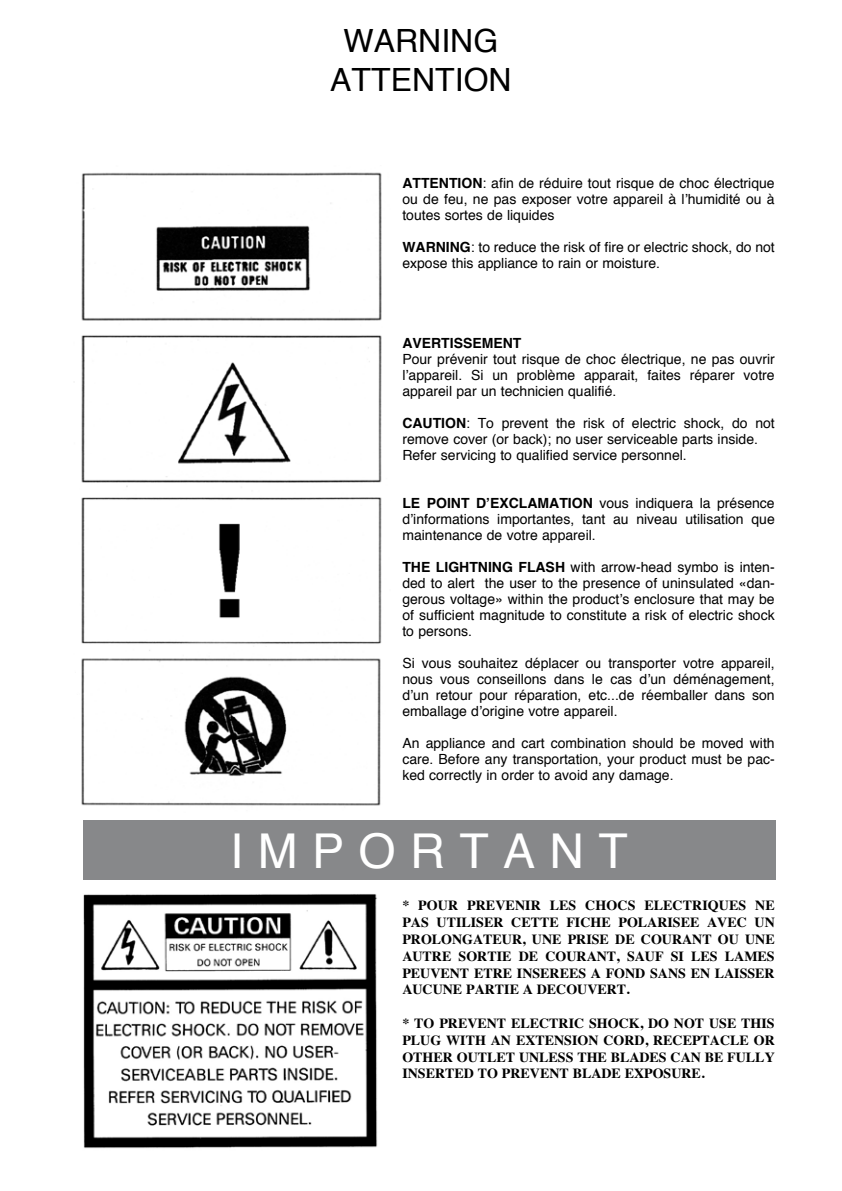
<style>
.page{position:relative;width:842px;height:1191px;background:#fff}
.page>*{position:absolute;margin:0;border:0;box-sizing:border-box;transform-origin:0 0}
.t1{font:48px "Helvetica";letter-spacing:.3em;color:#fff}
.t2{font:32px/38.4px "Helvetica";color:#000;text-align:center}
.t3{font:14px/16px "Helvetica";color:#000;text-align:justify}
.t4{font:700 14px/16.8px "Times";color:#000;text-align:justify}
.t5{font:700 14px "Helvetica";color:#000}
.s1{font-weight:700}
</style>
<div class="page">
<img style="left:81px;top:172px;width:301px;height:634px">
<img style="left:83px;top:894px;width:295px;height:255px">
<div style="left:83px;top:820px;width:693px;height:59px;background:#87888a"></div>
<h2 class="t2" style="left:330px;top:23px;width:183px">WARNING<br>ATTENTION</h2>
<p class="t3" style="left:402px;top:176px;width:374px"><span class="s1">ATTENTION</span>: afin de réduire tout risque de choc électrique ou de feu, ne pas exposer votre appareil à l’humidité ou à toutes sortes de liquides</p>
<p class="t3" style="left:402px;top:240px;width:374px"><span class="s1">WARNING</span>: to reduce the risk of fire or electric shock, do not expose this appliance to rain or moisture.</p>
<p class="t5" style="left:402px;top:332px;width:121px">AVERTISSEMENT</p>
<p class="t3" style="left:402px;top:352px;width:374px">Pour prévenir tout risque de choc électrique, ne pas ouvrir l’appareil. Si un problème apparait, faites réparer votre appareil par un technicien qualifié.</p>
<p class="t3" style="left:402px;top:416px;width:374px;text-align:left"><span class="s1">CAUTION</span>: To prevent the risk of electric shock, do not remove cover (or back); no user serviceable parts inside.<br>Refer servicing to qualified service personnel.</p>
<p class="t3" style="left:402px;top:496px;width:374px"><span class="s1">LE POINT D’EXCLAMATION</span> vous indiquera la présence d’informations importantes, tant au niveau utilisation que maintenance de votre appareil.</p>
<p class="t3" style="left:402px;top:560px;width:374px"><span class="s1">THE LIGHTNING FLASH</span> with arrow-head symbo is inten&shy;ded to alert the user to the presence of uninsulated «dan&shy;gerous voltage» within the product’s enclosure that may be of sufficient magnitude to constitute a risk of electric shock to persons.</p>
<p class="t3" style="left:402px;top:656px;width:374px">Si vous souhaitez déplacer ou transporter votre appareil, nous vous conseillons dans le cas d’un déménagement, d’un retour pour réparation, etc...de réemballer dans son emballage d’origine votre appareil.</p>
<p class="t3" style="left:402px;top:736px;width:374px">An appliance and cart combination should be moved with care. Before any transportation, your product must be pac&shy;ked correctly in order to avoid any damage.</p>
<h1 class="t1" style="left:230px;top:814px;width:399px">IMPORTANT</h1>
<p class="t4" style="left:402px;top:895px;width:374px">* POUR PREVENIR LES CHOCS ELECTRIQUES NE PAS UTILISER CETTE FICHE POLARISEE AVEC UN PROLONGATEUR, UNE PRISE DE COURANT OU UNE AUTRE SORTIE DE COURANT, SAUF SI LES LAMES PEUVENT ETRE INSEREES A FOND SANS EN LAISSER AUCUNE PARTIE A DECOUVERT.</p>
<p class="t4" style="left:402px;top:1013px;width:374px">* TO PREVENT ELECTRIC SHOCK, DO NOT USE THIS PLUG WITH AN EXTENSION CORD, RECEPTACLE OR OTHER OUTLET UNLESS THE BLADES CAN BE FULLY INSERTED TO PREVENT BLADE EXPOSURE.</p>
</div>
